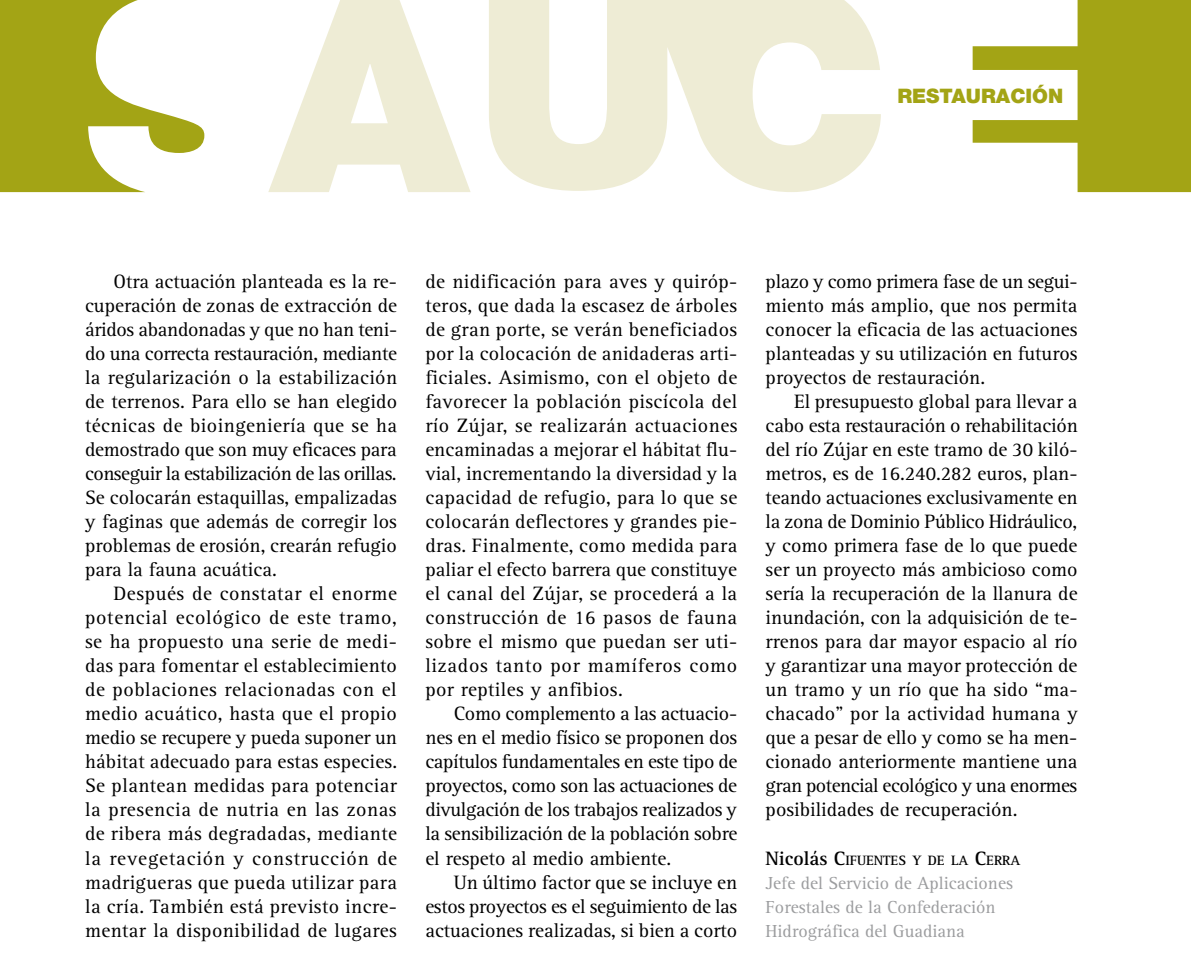
<style>
.page{position:relative;width:1191px;height:953px;background:#fff}
.page>*{position:absolute;margin:0;border:0;box-sizing:border-box;transform-origin:0 0}
.t1{font:20px/24px "Rotis Serif Std";color:#000;text-align:justify}
.t2{font:900 20px "Helvetica Neue LT Std";color:#a3a415}
.t3{font:18px/24px "Rotis Serif Std";color:#9c9d9f}
.t4{font:700 14px "Rotis Serif Std";color:#000}
.s1{font-size:20px}
</style>
<div class="page">
<svg style="left:489px;top:0;width:392px;height:192px;fill:#eeecd5"></svg>
<svg style="left:972px;top:0;width:219px;height:192px"></svg>
<svg style="left:0;top:0;width:204px;height:192px"></svg>
<svg style="left:268px;top:0;width:202px;height:192px"></svg>
<p class="t2" style="left:897px;top:84px;width:167px">RESTAURACIÓN</p>
<p class="t1" style="left:85px;top:270px;width:313px;text-indent:28px">Otra actuación planteada es la re&shy;cuperación de zonas de extracción de áridos abandonadas y que no han teni&shy;do una correcta restauración, mediante la regularización o la estabilización de terrenos. Para ello se han elegido técnicas de bioingeniería que se ha demostrado que son muy eficaces para conseguir la estabilización de las orillas.<br>Se colocarán estaquillas, empalizadas y faginas que además de corregir los problemas de erosión, crearán refugio para la fauna acuática.</p>
<p class="t1" style="left:85px;top:582px;width:314px;text-indent:28px">Después de constatar el enorme potencial ecológico de este tramo, se ha propuesto una serie de medi&shy;das para fomentar el establecimiento de poblaciones relacionadas con el medio acuático, hasta que el propio medio se recupere y pueda suponer un hábitat adecuado para estas especies.<br>Se plantean medidas para potenciar la presencia de nutria en las zonas de ribera más degradadas, mediante la revegetación y construcción de madrigueras que pueda utilizar para la cría. También está previsto incre&shy;mentar la disponibilidad de lugares</p>
<p class="t1" style="left:425px;top:270px;width:314px">de nidificación para aves y quiróp&shy;teros, que dada la escasez de árboles de gran porte, se verán beneficiados por la colocación de anidaderas arti&shy;ficiales. Asimismo, con el objeto de favorecer la población piscícola del río Zújar, se realizarán actuaciones encaminadas a mejorar el hábitat flu&shy;vial, incrementando la diversidad y la capacidad de refugio, para lo que se colocarán deflectores y grandes pie&shy;dras. Finalmente, como medida para paliar el efecto barrera que constituye el canal del Zújar, se procederá a la construcción de 16 pasos de fauna sobre el mismo que puedan ser uti&shy;lizados tanto por mamíferos como por reptiles y anfibios.</p>
<p class="t1" style="left:425px;top:702px;width:313px;text-indent:28px">Como complemento a las actuacio&shy;nes en el medio físico se proponen dos capítulos fundamentales en este tipo de proyectos, como son las actuaciones de divulgación de los trabajos realizados y la sensibilización de la población sobre el respeto al medio ambiente.</p>
<p class="t1" style="left:425px;top:870px;width:313px;text-indent:28px">Un último factor que se incluye en estos proyectos es el seguimiento de las actuaciones realizadas, si bien a corto</p>
<p class="t1" style="left:765px;top:270px;width:313px">plazo y como primera fase de un segui&shy;miento más amplio, que nos permita conocer la eficacia de las actuaciones planteadas y su utilización en futuros proyectos de restauración.</p>
<p class="t1" style="left:765px;top:390px;width:314px;text-indent:28px">El presupuesto global para llevar a cabo esta restauración o rehabilitación del río Zújar en este tramo de 30 kiló&shy;metros, es de 16.240.282 euros, plan&shy;teando actuaciones exclusivamente en la zona de Dominio Público Hidráulico, y como primera fase de lo que puede ser un proyecto más ambicioso como sería la recuperación de la llanura de inundación, con la adquisición de te&shy;rrenos para dar mayor espacio al río y garantizar una mayor protección de un tramo y un río que ha sido “ma&shy;chacado” por la actividad humana y que a pesar de ello y como se ha men&shy;cionado anteriormente mantiene una gran potencial ecológico y una enormes posibilidades de recuperación.</p>
<p class="t4" style="left:765px;top:851px;width:257px"><span class="s1">Nicolás</span> <span class="s1">C</span>IFUENTES Y DE LA <span class="s1">C</span>ERRA</p>
<p class="t3" style="left:765px;top:871px;width:249px">Jefe del Servicio de Aplicaciones<br>Forestales de la Confederación<br>Hidrográfica del Guadiana</p>
</div>
